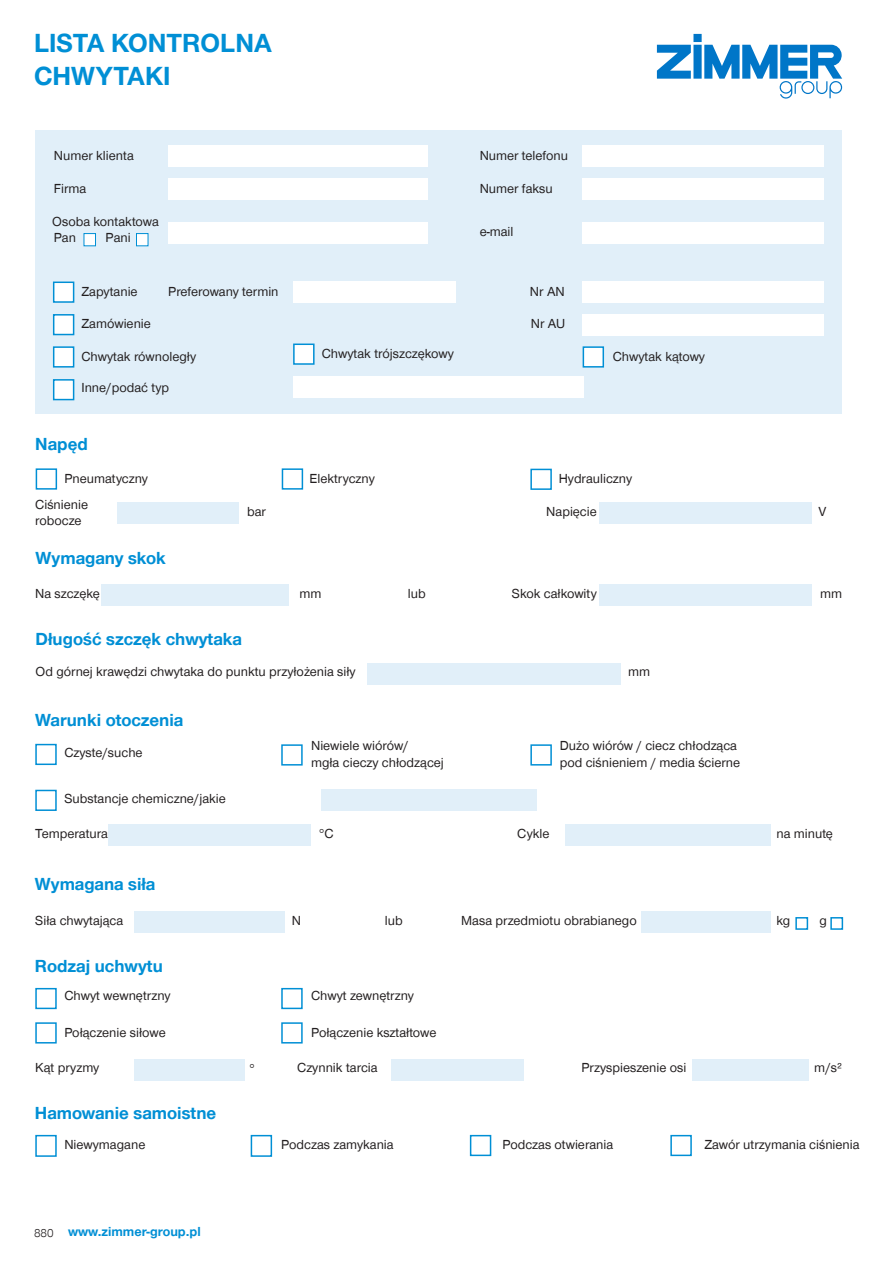
<style>
.page{position:relative;width:893px;height:1263px;background:#fff}
.page>*{position:absolute;margin:0;border:0;box-sizing:border-box;transform-origin:0 0}
.CB_AF_Headline_18_22{font:700 27px "Zimmer Group Sans Global";color:#008fd5}
.CF_AF_Überschrift_Ta{font:700 18px "Zimmer Group Sans Global";color:#008fd5}
.CB_AF_Tabellentext_I{font:13.5px/16.5px "Zimmer Group Sans Global";color:#231f20}
.CB_AF_Seitenzahl_lin{font:700 13.5px "Zimmer Group Sans Global";color:#008fd5}
.CB_AF_Seitenzahl_lin-2{font:300 12px "Zimmer Group Sans Global";color:#231f20}
</style>
<div class="page">
<svg style="left:657px;top:34px;width:185px;height:65px"></svg>
<div style="left:35px;top:130px;width:807px;height:283px;background:#e1eff9"></div>
<div style="left:84px;top:233px;width:12px;height:13px;background:#fff;border:1px solid #008fd5"></div>
<div style="left:136px;top:233px;width:12px;height:13px;background:#fff;border:1px solid #008fd5"></div>
<div style="left:53px;top:379px;width:21px;height:21px;background:#fff;border:2px solid #008fd5"></div>
<div style="left:53px;top:346px;width:21px;height:22px;background:#fff;border:2px solid #008fd5"></div>
<div style="left:53px;top:282px;width:21px;height:21px;background:#fff;border:2px solid #008fd5"></div>
<div style="left:293px;top:343px;width:22px;height:22px;background:#fff;border:2px solid #008fd5"></div>
<div style="left:583px;top:346px;width:21px;height:22px;background:#fff;border:2px solid #008fd5"></div>
<div style="left:53px;top:314px;width:21px;height:21px;background:#fff;border:2px solid #008fd5"></div>
<div style="left:293px;top:282px;width:163px;height:21px;background:#fff"></div>
<div style="left:583px;top:282px;width:241px;height:21px;background:#fff"></div>
<div style="left:583px;top:314px;width:241px;height:21px;background:#fff"></div>
<div style="left:293px;top:376px;width:291px;height:22px;background:#fff"></div>
<div style="left:169px;top:222px;width:259px;height:21px;background:#fff"></div>
<div style="left:583px;top:222px;width:241px;height:21px;background:#fff"></div>
<div style="left:169px;top:179px;width:259px;height:21px;background:#fff"></div>
<div style="left:583px;top:179px;width:241px;height:21px;background:#fff"></div>
<div style="left:169px;top:146px;width:259px;height:21px;background:#fff"></div>
<div style="left:583px;top:146px;width:241px;height:21px;background:#fff"></div>
<div style="left:600px;top:503px;width:212px;height:21px;background:#e1eff9"></div>
<div style="left:600px;top:585px;width:212px;height:21px;background:#e1eff9"></div>
<div style="left:101px;top:585px;width:188px;height:21px;background:#e1eff9"></div>
<div style="left:530px;top:469px;width:22px;height:21px;border:2px solid #008fd5"></div>
<div style="left:282px;top:468px;width:21px;height:22px;border:2px solid #008fd5"></div>
<div style="left:36px;top:468px;width:21px;height:22px;border:2px solid #008fd5"></div>
<div style="left:368px;top:663px;width:253px;height:21px;background:#e1eff9"></div>
<div style="left:321px;top:790px;width:216px;height:21px;background:#e1eff9"></div>
<div style="left:565px;top:825px;width:206px;height:21px;background:#e1eff9"></div>
<div style="left:641px;top:912px;width:130px;height:21px;background:#e1eff9"></div>
<div style="left:134px;top:912px;width:150px;height:21px;background:#e1eff9"></div>
<div style="left:108px;top:825px;width:203px;height:21px;background:#e1eff9"></div>
<div style="left:35px;top:790px;width:22px;height:21px;border:2px solid #008fd5"></div>
<div style="left:35px;top:744px;width:22px;height:21px;border:2px solid #008fd5"></div>
<div style="left:530px;top:744px;width:22px;height:21px;border:2px solid #008fd5"></div>
<div style="left:281px;top:744px;width:22px;height:21px;border:2px solid #008fd5"></div>
<div style="left:134px;top:1059px;width:111px;height:21px;background:#e1eff9"></div>
<div style="left:392px;top:1059px;width:132px;height:21px;background:#e1eff9"></div>
<div style="left:692px;top:1059px;width:116px;height:21px;background:#e1eff9"></div>
<div style="left:35px;top:1135px;width:22px;height:22px;border:2px solid #008fd5"></div>
<div style="left:251px;top:1135px;width:21px;height:22px;border:2px solid #008fd5"></div>
<div style="left:35px;top:1022px;width:22px;height:21px;border:2px solid #008fd5"></div>
<div style="left:281px;top:988px;width:22px;height:21px;border:2px solid #008fd5"></div>
<div style="left:281px;top:1022px;width:22px;height:21px;border:2px solid #008fd5"></div>
<div style="left:470px;top:1135px;width:21px;height:21px;border:2px solid #008fd5"></div>
<div style="left:670px;top:1135px;width:22px;height:21px;border:2px solid #008fd5"></div>
<div style="left:35px;top:988px;width:22px;height:21px;border:2px solid #008fd5"></div>
<div style="left:117px;top:503px;width:122px;height:21px;background:#e1eff9"></div>
<div style="left:795px;top:917px;width:13px;height:13px;background:#fff;border:2px solid #008fd5"></div>
<div style="left:830px;top:917px;width:13px;height:13px;background:#fff;border:2px solid #008fd5"></div>
<p class="CB_AF_Headline_18_22" style="left:34px;top:27px;width:239px">LISTA KONTROLNA</p>
<p class="CB_AF_Headline_18_22" style="left:34px;top:60px;width:138px">CHWYTAKI</p>
<p class="CB_AF_Tabellentext_I" style="left:54px;top:147px;width:81px">Numer klienta</p>
<p class="CB_AF_Tabellentext_I" style="left:480px;top:147px;width:90px">Numer telefonu</p>
<p class="CB_AF_Tabellentext_I" style="left:54px;top:180px;width:34px">Firma</p>
<p class="CB_AF_Tabellentext_I" style="left:480px;top:223px;width:35px">e-mail</p>
<p class="CB_AF_Tabellentext_I" style="left:480px;top:180px;width:75px">Numer faksu</p>
<p class="CB_AF_Tabellentext_I" style="left:52px;top:213px;width:108px">Osoba kontaktowa</p>
<p class="CB_AF_Tabellentext_I" style="left:54px;top:229px;width:24px">Pan</p>
<p class="CB_AF_Tabellentext_I" style="left:106px;top:229px;width:27px">Pani</p>
<p class="CB_AF_Tabellentext_I" style="left:168px;top:283px;width:112px">Preferowany termin</p>
<p class="CB_AF_Tabellentext_I" style="left:81px;top:283px;width:58px">Zapytanie</p>
<p class="CB_AF_Tabellentext_I" style="left:81px;top:315px;width:71px">Zamówienie</p>
<p class="CB_AF_Tabellentext_I" style="left:81px;top:348px;width:116px">Chwytak równoległy</p>
<p class="CB_AF_Tabellentext_I" style="left:81px;top:379px;width:89px">Inne/podać typ</p>
<p class="CF_AF_Überschrift_Ta" style="left:35px;top:433px;width:54px">Napęd</p>
<p class="CB_AF_Tabellentext_I" style="left:322px;top:345px;width:134px">Chwytak trójszczękowy</p>
<p class="CB_AF_Tabellentext_I" style="left:530px;top:283px;width:36px">Nr AN</p>
<p class="CB_AF_Tabellentext_I" style="left:531px;top:315px;width:36px">Nr AU</p>
<p class="CB_AF_Tabellentext_I" style="left:613px;top:348px;width:94px">Chwytak kątowy</p>
<p class="CB_AF_Tabellentext_I" style="left:64px;top:470px;width:85px">Pneumatyczny</p>
<p class="CB_AF_Tabellentext_I" style="left:35px;top:496px;width:54px">Ciśnienie robocze</p>
<p class="CF_AF_Überschrift_Ta" style="left:36px;top:547px;width:132px">Wymagany skok</p>
<p class="CB_AF_Tabellentext_I" style="left:247px;top:503px;width:20px">bar</p>
<p class="CB_AF_Tabellentext_I" style="left:310px;top:470px;width:67px">Elektryczny</p>
<p class="CB_AF_Tabellentext_I" style="left:559px;top:470px;width:75px">Hydrauliczny</p>
<p class="CB_AF_Tabellentext_I" style="left:546px;top:503px;width:52px">Napięcie</p>
<p class="CB_AF_Tabellentext_I" style="left:819px;top:503px;width:9px">V</p>
<p class="CB_AF_Tabellentext_I" style="left:35px;top:585px;width:66px">Na szczękę</p>
<p class="CF_AF_Überschrift_Ta" style="left:36px;top:628px;width:208px">Długość szczęk chwytaka</p>
<p class="CB_AF_Tabellentext_I" style="left:300px;top:585px;width:24px">mm</p>
<p class="CB_AF_Tabellentext_I" style="left:36px;top:663px;width:322px">Od górnej krawędzi chwytaka do punktu przyłożenia siły</p>
<p class="CF_AF_Überschrift_Ta" style="left:35px;top:710px;width:150px">Warunki otoczenia</p>
<p class="CB_AF_Tabellentext_I" style="left:512px;top:585px;width:86px">Skok całkowity</p>
<p class="CB_AF_Tabellentext_I" style="left:408px;top:585px;width:19px">lub</p>
<p class="CB_AF_Tabellentext_I" style="left:820px;top:585px;width:24px">mm</p>
<p class="CB_AF_Tabellentext_I" style="left:628px;top:663px;width:24px">mm</p>
<p class="CB_AF_Tabellentext_I" style="left:64px;top:744px;width:80px">Czyste/suche</p>
<p class="CB_AF_Tabellentext_I" style="left:64px;top:790px;width:163px">Substancje chemiczne/jakie</p>
<p class="CB_AF_Tabellentext_I" style="left:35px;top:824px;width:74px">Temperatura</p>
<p class="CF_AF_Überschrift_Ta" style="left:35px;top:873px;width:122px">Wymagana siła</p>
<p class="CB_AF_Tabellentext_I" style="left:35px;top:912px;width:89px">Siła chwytająca</p>
<p class="CF_AF_Überschrift_Ta" style="left:35px;top:955px;width:129px">Rodzaj uchwytu</p>
<p class="CB_AF_Tabellentext_I" style="left:64px;top:987px;width:108px">Chwyt wewnętrzny</p>
<p class="CB_AF_Tabellentext_I" style="left:64px;top:1023px;width:103px">Połączenie siłowe</p>
<p class="CB_AF_Tabellentext_I" style="left:35px;top:1059px;width:66px">Kąt pryzmy</p>
<p class="CF_AF_Überschrift_Ta" style="left:35px;top:1102px;width:183px">Hamowanie samoistne</p>
<p class="CB_AF_Tabellentext_I" style="left:249px;top:1060px;width:7px">°</p>
<p class="CB_AF_Tabellentext_I" style="left:311px;top:737px;width:99px">Niewiele wiórów/</p>
<p class="CB_AF_Tabellentext_I" style="left:311px;top:754px;width:134px">mgła cieczy chłodzącej</p>
<p class="CB_AF_Tabellentext_I" style="left:560px;top:737px;width:182px">Dużo wiórów / ciecz chłodząca pod ciśnieniem / media ścierne</p>
<p class="CB_AF_Tabellentext_I" style="left:319px;top:824px;width:16px">°C</p>
<p class="CB_AF_Tabellentext_I" style="left:517px;top:824px;width:34px">Cykle</p>
<p class="CB_AF_Tabellentext_I" style="left:776px;top:824px;width:58px">na minutę</p>
<p class="CB_AF_Tabellentext_I" style="left:385px;top:912px;width:19px">lub</p>
<p class="CB_AF_Tabellentext_I" style="left:461px;top:912px;width:177px">Masa przedmiotu obrabianego</p>
<p class="CB_AF_Tabellentext_I" style="left:292px;top:912px;width:11px">N</p>
<p class="CB_AF_Tabellentext_I" style="left:776px;top:912px;width:15px">kg</p>
<p class="CB_AF_Tabellentext_I" style="left:819px;top:912px;width:9px">g</p>
<p class="CB_AF_Tabellentext_I" style="left:311px;top:987px;width:104px">Chwyt zewnętrzny</p>
<p class="CB_AF_Tabellentext_I" style="left:311px;top:1023px;width:127px">Połączenie kształtowe</p>
<p class="CB_AF_Tabellentext_I" style="left:297px;top:1059px;width:82px">Czynnik tarcia</p>
<p class="CB_AF_Tabellentext_I" style="left:581px;top:1059px;width:107px">Przyspieszenie osi</p>
<p class="CB_AF_Tabellentext_I" style="left:814px;top:1059px;width:29px">m/s²</p>
<p class="CB_AF_Tabellentext_I" style="left:64px;top:1135px;width:82px">Niewymagane</p>
<p class="CB_AF_Tabellentext_I" style="left:281px;top:1135px;width:114px">Podczas zamykania</p>
<p class="CB_AF_Tabellentext_I" style="left:502px;top:1135px;width:112px">Podczas otwierania</p>
<p class="CB_AF_Tabellentext_I" style="left:704px;top:1135px;width:157px">Zawór utrzymania ciśnienia</p>
<p class="CB_AF_Seitenzahl_lin-2" style="left:34px;top:1226px;width:21px">880</p>
<p class="CB_AF_Seitenzahl_lin" style="left:68px;top:1224px;width:134px">www.zimmer-group.pl</p>
</div>
